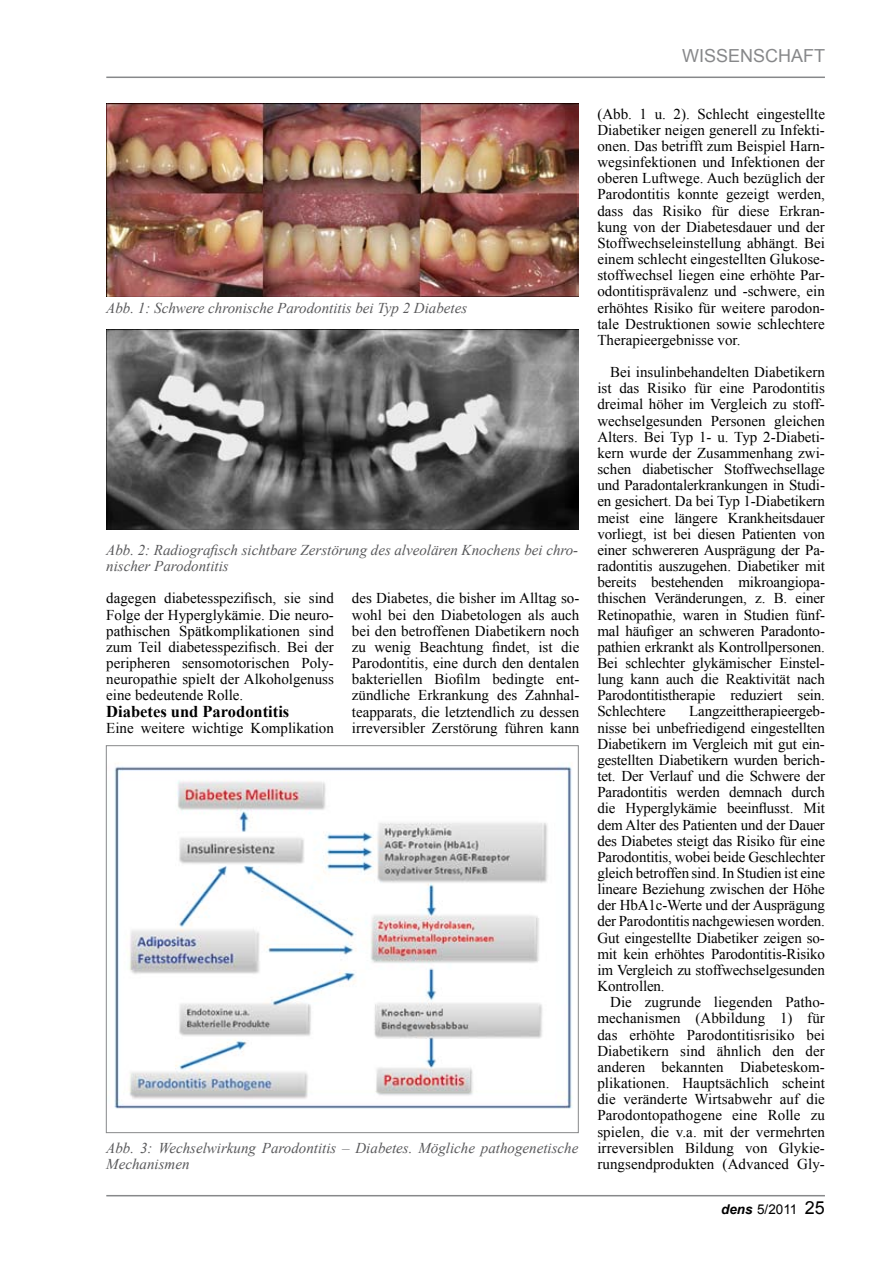
<style>
.page{position:relative;width:893px;height:1263px;background:#fff}
.page>*{position:absolute;margin:0;border:0;box-sizing:border-box;transform-origin:0 0}
.t1{font:18px "Arial";color:#87888a}
.t2{font:700 16.5px "Times New Roman";color:#000}
.t3{font:15px/16.2px "Times New Roman";color:#000;text-align:justify}
.t4{font:italic 15px/16.2px "Times New Roman";color:#58585a}
.t5{font:13.5px "Arial";color:#000}
.s1{font-weight:700;font-style:italic}
.s2{font-size:18px}
</style>
<div class="page">
<hr style="left:106px;top:1195px;width:719px;height:1px;background:#87888a">
<hr style="left:106px;top:77px;width:719px;height:1px;background:#87888a">
<img style="left:106px;top:103px;width:472px;height:193px">
<img style="left:106px;top:329px;width:472px;height:200px">
<img style="left:114px;top:766px;width:458px;height:343px">
<p class="t1" style="left:682px;top:44px;width:145px">WISSENSCHAFT</p>
<p class="t4" style="left:106px;top:299px;width:362px">Abb. 1: Schwere chronische Parodontitis bei Typ 2 Diabetes</p>
<p class="t4" style="left:106px;top:541px;width:473px">Abb. 2: Radiografisch sichtbare Zerstörung des alveolären Knochens bei chro&shy;nischer Parodontitis</p>
<p class="t3" style="left:106px;top:590px;width:229px">dagegen diabetesspezifisch, sie sind Folge der Hyperglykämie. Die neuro&shy;pathischen Spätkomplikationen sind zum Teil diabetesspezifisch. Bei der peripheren sensomotorischen Poly&shy;neuropathie spielt der Alkoholgenuss eine bedeutende Rolle.</p>
<p class="t2" style="left:106px;top:700px;width:185px">Diabetes und Parodontitis</p>
<p class="t3" style="left:106px;top:719px;width:229px">Eine weitere wichtige Komplikation</p>
<p class="t3" style="left:352px;top:590px;width:229px">des Diabetes, die bisher im Alltag so&shy;wohl bei den Diabetologen als auch bei den betroffenen Diabetikern noch zu wenig Beachtung findet, ist die Parodontitis, eine durch den dentalen bakteriellen Biofilm bedingte ent&shy;zündliche Erkrankung des Zahnhal&shy;teapparats, die letztendlich zu dessen irreversibler Zerstörung führen kann</p>
<p class="t4" style="left:106px;top:1139px;width:473px">Abb. 3: Wechselwirkung Parodontitis – Diabetes. Mögliche pathogenetische<br>Mechanismen</p>
<p class="t3" style="left:597px;top:105px;width:229px">(Abb. 1 u. 2). Schlecht eingestellte Diabetiker neigen generell zu Infekti&shy;onen. Das betrifft zum Beispiel Harn&shy;wegsinfektionen und Infektionen der oberen Luftwege. Auch bezüglich der Parodontitis konnte gezeigt werden, dass das Risiko für diese Erkran&shy;kung von der Diabetesdauer und der Stoffwechseleinstellung abhängt. Bei einem schlecht eingestellten Glukose&shy;stoffwechsel liegen eine erhöhte Par&shy;odontitisprävalenz und -schwere, ein erhöhtes Risiko für weitere parodon&shy;tale Destruktionen sowie schlechtere Therapieergebnisse vor.</p>
<p class="t3" style="left:597px;top:364px;width:229px;text-indent:13px">Bei insulinbehandelten Diabetikern ist das Risiko für eine Parodontitis dreimal höher im Vergleich zu stoff&shy;wechselgesunden Personen gleichen Alters. Bei Typ 1- u. Typ 2-Diabeti&shy;kern wurde der Zusammenhang zwi&shy;schen diabetischer Stoffwechsellage und Paradontalerkrankungen in Studi&shy;en gesichert. Da bei Typ 1-Diabetikern meist eine längere Krankheitsdauer vorliegt, ist bei diesen Patienten von einer schwereren Ausprägung der Pa&shy;radontitis auszugehen. Diabetiker mit bereits bestehenden mikroangiopa&shy;thischen Veränderungen, z. B. einer Retinopathie, waren in Studien fünf&shy;mal häufiger an schweren Paradonto&shy;pathien erkrankt als Kontrollpersonen.<br>Bei schlechter glykämischer Einstel&shy;lung kann auch die Reaktivität nach Parodontitistherapie reduziert sein.<br>Schlechtere</p>
<p class="t3" style="left:597px;top:703px;width:229px;text-indent:92px">Langzeittherapieergeb&shy;nisse bei unbefriedigend eingestellten Diabetikern im Vergleich mit gut ein&shy;gestellten Diabetikern wurden berich&shy;tet. Der Verlauf und die Schwere der Paradontitis werden demnach durch die Hyperglykämie beeinflusst. Mit dem Alter des Patienten und der Dauer des Diabetes steigt das Risiko für eine Parodontitis, wobei beide Geschlechter gleich betroffen sind. In Studien ist eine lineare Beziehung zwischen der Höhe der HbA1c-Werte und der Ausprägung der Parodontitis nachgewiesen worden.<br>Gut eingestellte Diabetiker zeigen so&shy;mit kein erhöhtes Parodontitis-Risiko im Vergleich zu stoffwechselgesunden Kontrollen.</p>
<p class="t3" style="left:597px;top:994px;width:229px;text-indent:13px">Die zugrunde liegenden Patho&shy;mechanismen (Abbildung 1) für das erhöhte Parodontitisrisiko bei Diabetikern sind ähnlich den der anderen bekannten Diabeteskom&shy;plikationen. Hauptsächlich scheint die veränderte Wirtsabwehr auf die Parodontopathogene eine Rolle zu spielen, die v.a. mit der vermehrten irreversiblen Bildung von Glykie&shy;rungsendprodukten (Advanced Gly-</p>
<p class="t5" style="left:721px;top:1201px;width:105px"><span class="s1">dens</span> 5/2011 <span class="s2">25</span></p>
</div>
